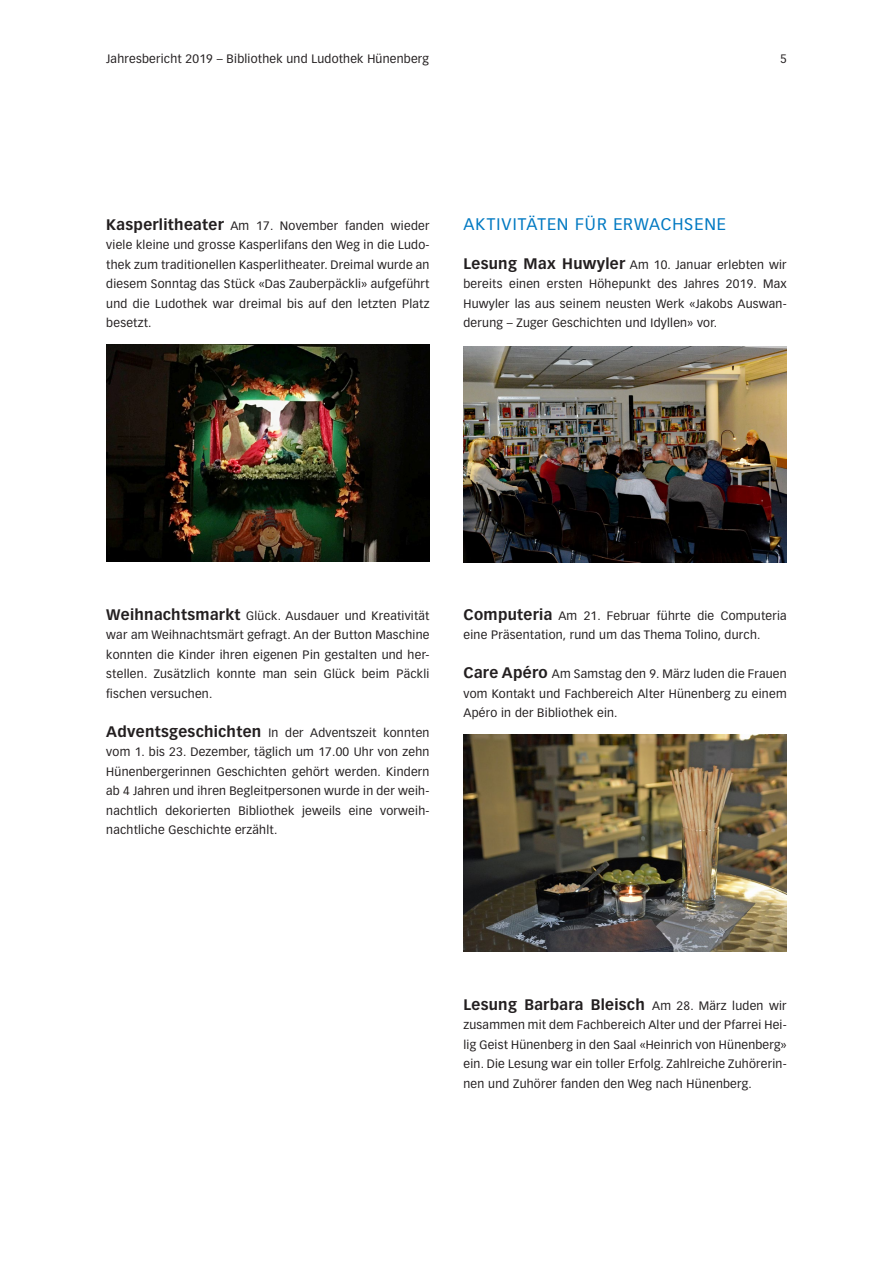
<style>
.page{position:relative;width:893px;height:1263px;background:#fff}
.page>*{position:absolute;margin:0;border:0;box-sizing:border-box;transform-origin:0 0}
.Titel_gross_blau_11{font:16.5px "Vectora LH";letter-spacing:.055em;color:#0079c2}
.Lauftext{font:700 15px "Vectora LH";letter-spacing:.02em;color:#231f20}
.Lauftext-2{font:12px/19.5px "Vectora LH";letter-spacing:.02em;color:#231f20;text-align:justify}
.s1{font-weight:700;font-size:15px}
.s2{font-weight:400;font-size:12px}
</style>
<div class="page">
<img style="left:106px;top:344px;width:323px;height:217px">
<img style="left:464px;top:346px;width:323px;height:217px">
<img style="left:464px;top:734px;width:323px;height:217px">
<p class="Lauftext-2" style="left:106px;top:49px;width:324px">Jahresbericht 2019 – Bibliothek und Ludothek Hünenberg</p>
<p class="Lauftext-2" style="left:780px;top:49px;width:8px">5</p>
<p class="Lauftext-2" style="left:106px;top:216px;width:325px"><span class="s1">Kasperlitheater</span> Am 17. November fanden wieder viele kleine und grosse Kasperlifans den Weg in die Ludo&shy;thek zum traditionellen Kasperlitheater. Dreimal wurde an diesem Sonntag das Stück «Das Zauberpäckli» aufgeführt und die Ludothek war dreimal bis auf den letzten Platz besetzt.</p>
<p class="Titel_gross_blau_11" style="left:463px;top:214px;width:264px">AKTIVITÄTEN FÜR ERWACHSENE</p>
<p class="Lauftext-2" style="left:463px;top:255px;width:325px"><span class="s1">Lesung Max Huwyler</span> Am 10. Januar erlebten wir bereits einen ersten Höhepunkt des Jahres 2019. Max Huwyler las aus seinem neusten Werk «Jakobs Auswan&shy;derung – Zuger Geschichten und Idyllen» vor.</p>
<p class="Lauftext-2" style="left:106px;top:606px;width:325px"><span class="s1">Weihnachtsmarkt</span> Glück. Ausdauer und Kreativität war am Weihnachtsmärt gefragt. An der Button Maschine konnten die Kinder ihren eigenen Pin gestalten und her&shy;stellen. Zusätzlich konnte man sein Glück beim Päckli fischen versuchen.</p>
<p class="Lauftext-2" style="left:106px;top:723px;width:325px"><span class="s1">Adventsgeschichten</span> In der Adventszeit konnten vom 1. bis 23. Dezember, täglich um 17.00 Uhr von zehn Hünenbergerinnen Geschichten gehört werden. Kindern ab 4 Jahren und ihren Begleitpersonen wurde in der weih&shy;nachtlich dekorierten Bibliothek jeweils eine vorweih&shy;nachtliche Geschichte erzählt.</p>
<p class="Lauftext-2" style="left:463px;top:606px;width:325px"><span class="s1">Computeria</span> Am 21. Februar führte die Computeria eine Präsentation, rund um das Thema Tolino, durch.</p>
<p class="Lauftext-2" style="left:463px;top:664px;width:325px"><span class="s1">Care Apéro</span> Am Samstag den 9. März luden die Frauen vom Kontakt und Fachbereich Alter Hünenberg zu einem Apéro in der Bibliothek ein.</p>
<p class="Lauftext" style="left:463px;top:995px;width:325px">Lesung Barbara Bleisch <span class="s2">Am 28. März luden wir</span></p>
<p class="Lauftext-2" style="left:463px;top:1015px;width:325px">zusammen mit dem Fachbereich Alter und der Pfarrei Hei&shy;lig Geist Hünenberg in den Saal «Heinrich von Hünenberg» ein. Die Lesung war ein toller Erfolg. Zahlreiche Zuhörerin&shy;nen und Zuhörer fanden den Weg nach Hünenberg.</p>
</div>
